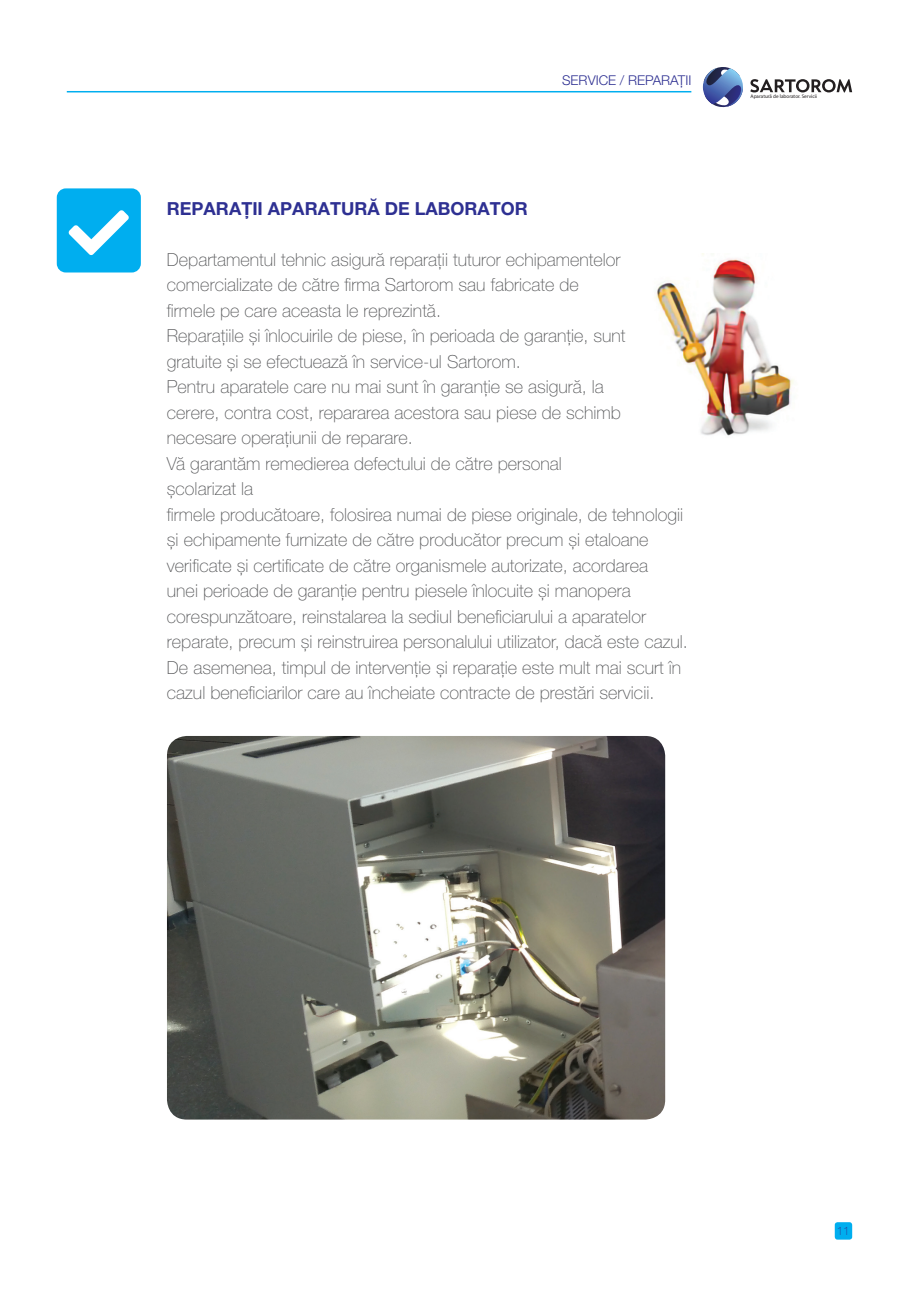
<style>
.page{position:relative;width:919px;height:1289px;background:#fff}
.page>*{position:absolute;margin:0;border:0;box-sizing:border-box;transform-origin:0 0}
.t1{font:100 18px/25.5px "Helvetica Neue LT Pro";color:#57585a}
.t2{font:700 18px "Helvetica Neue LT Pro";color:#2e3092}
.t3{font:300 13.5px "Helvetica Neue LT Pro";color:#2e3092}
.t4{font:100 11.7px "Helvetica Neue LT Pro";color:#2e3092}
.t5{font:5.25px "Myriad Pro";color:#231f20}
</style>
<div class="page">
<hr style="left:67px;top:91px;width:624px;height:1px;background:#00aeef">
<svg style="left:702px;top:67px;width:150px;height:41px"></svg>
<div style="left:834px;top:1222px;width:18px;height:17px;background:#00aeef;border-radius:3px"></div>
<img style="left:167px;top:736px;width:498px;height:383px">
<img style="left:655px;top:253px;width:139px;height:183px">
<p class="t3" style="left:562px;top:72px;width:131px">SERVICE / REPARAȚII</p>
<p class="t2" style="left:167px;top:197px;width:362px">REPARAŢII APARATURĂ DE LABORATOR</p>
<p class="t1" style="left:167px;top:246px;width:522px">Departamentul tehnic asigură reparaţii tuturor echipamentelor comercializate de către firma Sartorom sau fabricate de<br>firmele pe care aceasta le reprezintă.<br>Reparaţiile şi înlocuirile de piese, în perioada de garanţie, sunt<br>gratuite şi se efectuează în service-ul Sartorom.<br>Pentru aparatele care nu mai sunt în garanţie se asigură, la<br>cerere, contra cost, repararea acestora sau piese de schimb necesare operaţiunii de reparare.<br>Vă garantăm remedierea defectului de către personal<br>şcolarizat la<br>firmele producătoare, folosirea numai de piese originale, de tehnologii şi echipamente furnizate de către producător precum şi etaloane verificate şi certificate de către organismele autorizate, acordarea<br>unei perioade de garanţie pentru piesele înlocuite şi manopera corespunzătoare, reinstalarea la sediul beneficiarului a aparatelor reparate, precum şi reinstruirea personalului utilizator, dacă este cazul.<br>De asemenea, timpul de intervenţie şi reparaţie este mult mai scurt în cazul beneficiarilor care au încheiate contracte de prestări servicii.</p>
<p class="t5" style="left:750px;top:93px;width:68px">Aparatură de laborator. Servicii</p>
<p class="t4" style="left:836px;top:1224px;width:15px">11</p>
</div>
